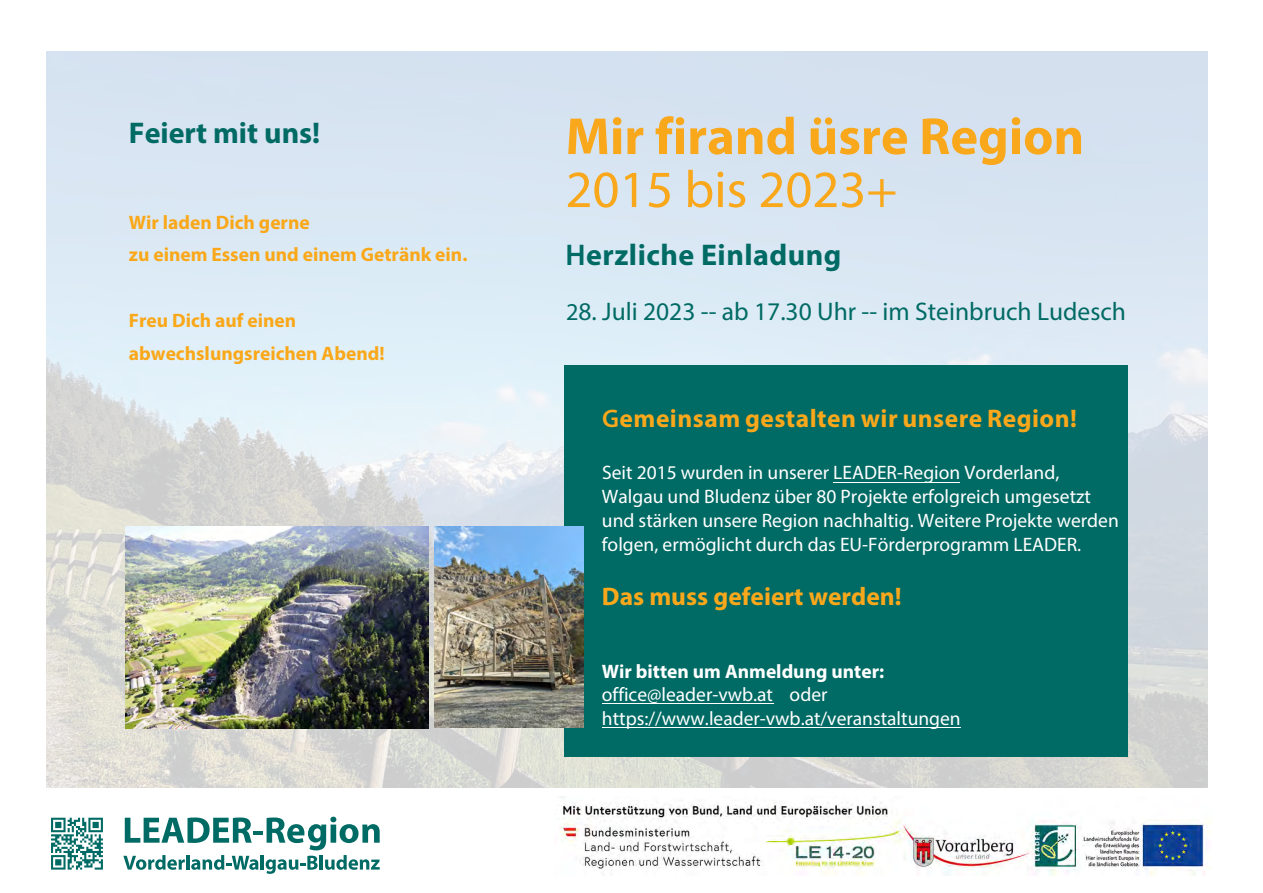
<style>
.page{position:relative;width:1263px;height:893px;background:#fff}
.page>*{position:absolute;margin:0;border:0;box-sizing:border-box;transform-origin:0 0}
.t1{font:700 52.5px/52.9px "Myriad Pro";color:#f9a71b}
.t2{font:700 30px "Myriad Pro";letter-spacing:.015em;color:#006a64}
.t3{font:25.5px "Myriad Pro";color:#006a64}
.t4{font:700 25.5px "Myriad Pro";letter-spacing:.02em;color:#f9a71b}
.t5{font:700 25.5px "Myriad Pro";color:#f9a71b}
.t6{font:19.5px/24px "Myriad Pro";color:#fff}
.t7{font:700 19.5px/32.5px "Myriad Pro";color:#faa819}
.s1{font-weight:400}
.s2{font-weight:600}
.s3{font-size:24.3px}
.s4{font-weight:700}
</style>
<div class="page">
<img style="left:47px;top:52px;width:1161px;height:736px">
<div style="left:564px;top:365px;width:563px;height:391px;background:#006a64"></div>
<svg style="left:125px;top:817px;width:127px;height:26px"></svg>
<hr style="left:253px;top:831px;width:10px;height:4px;background:#006a64">
<svg style="left:123px;top:855px;width:62px;height:15px"></svg>
<hr style="left:186px;top:855px;width:3px;height:15px;background:#006a64">
<svg style="left:191px;top:855px;width:67px;height:15px"></svg>
<hr style="left:261px;top:855px;width:3px;height:15px;background:#006a64">
<svg style="left:266px;top:817px;width:114px;height:57px"></svg>
<svg style="left:51px;top:818px;width:52px;height:52px"></svg>
<img style="left:560px;top:797px;width:652px;height:79px">
<img style="left:126px;top:527px;width:303px;height:201px">
<img style="left:434px;top:526px;width:149px;height:202px">
<hr style="left:834px;top:481px;width:126px;height:1px;background:#fff">
<hr style="left:602px;top:703px;width:171px;height:1px;background:#fff">
<hr style="left:602px;top:727px;width:359px;height:1px;background:#fff">
<h2 class="t2" style="left:129px;top:114px;width:193px">Feiert mit uns!</h2>
<p class="t7" style="left:129px;top:205px;width:340px">Wir laden Dich gerne<br>zu einem Essen und einem Getränk ein.</p>
<p class="t7" style="left:129px;top:304px;width:257px;line-height:33px">Freu Dich auf einen abwechslungsreichen Abend!</p>
<p class="t1" style="left:565px;top:108px;width:520px">Mir firand üsre Region<br><span class="s1">2015 bis 2023+</span></p>
<p class="t2" style="left:565px;top:235px;width:277px"><span class="s2">H</span>erzliche Einladung</p>
<p class="t3" style="left:566px;top:296px;width:561px"><span class="s3">2</span>8. Juli 2023 -- ab 17.30 Uhr -- im Steinbruch Ludesch</p>
<p class="t4" style="left:602px;top:402px;width:476px"><span class="s2">G</span>emeinsam gestalten wir unsere Region!</p>
<p class="t6" style="left:602px;top:460px;width:518px">Seit 2015 wurden in unserer LEADER-Region Vorderland, Walgau und Bludenz über 80 Projekte erfolgreich umgesetzt und stärken unsere Region nachhaltig. Weitere Projekte werden folgen, ermöglicht durch das EU-Förderprogramm LEADER.</p>
<p class="t5" style="left:602px;top:580px;width:301px">Das muss gefeiert werden!</p>
<p class="t6" style="left:602px;top:660px;width:360px"><span class="s4">Wir bitten um Anmeldung unter: </span>office@leader-vwb.at oder https://www.leader-vwb.at/veranstaltungen</p>
</div>
